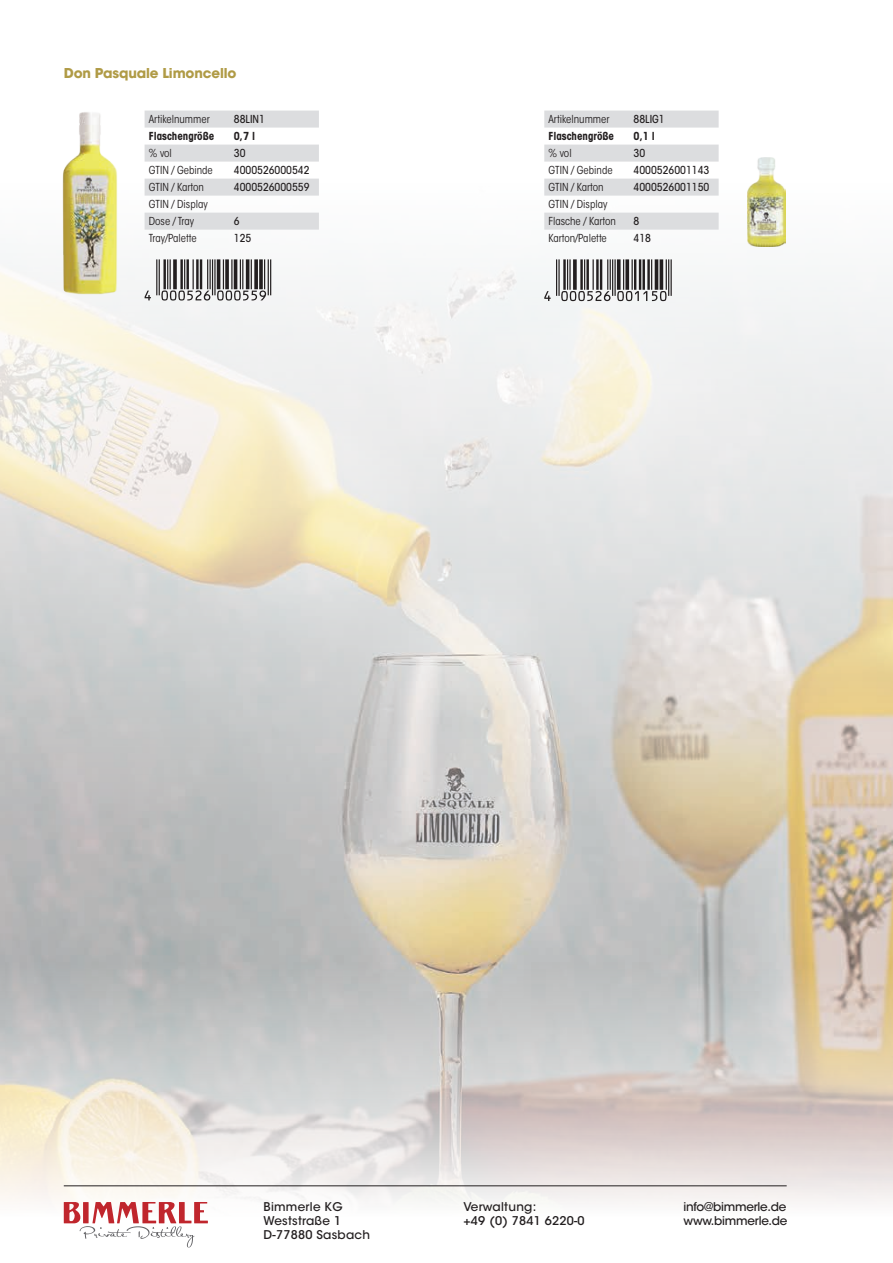
<style>
.page{position:relative;width:893px;height:1263px;background:#fff}
.page>*{position:absolute;margin:0;border:0;box-sizing:border-box;transform-origin:0 0}
.t1{font:700 13.5px "ITC Avant Garde Std";letter-spacing:-.01em;color:#b09b46}
.t2{font:500 12px/14.4px "ITC Avant Garde Std";letter-spacing:.02em;color:#231f20}
.t3{font:500 12px/14.4px "ITC Avant Garde Std";letter-spacing:-.02em;color:#231f20}
.t4{font:condensed 10.95px/17px "ITC Avant Garde Std";color:#231f20}
.t5{font:500 condensed 10.95px "ITC Avant Garde Std";color:#231f20}
.t6{font:700 condensed 10.95px "ITC Avant Garde Std";color:#231f20}
</style>
<div class="page">
<img style="left:0;top:189px;width:893px;height:1059px">
<img style="left:29px;top:110px;width:117px;height:188px">
<img style="left:747px;top:158px;width:38px;height:89px">
<div style="left:544px;top:111px;width:175px;height:17px;background:#dcdddf"></div>
<svg style="left:544px;top:145px;width:175px;height:85px"></svg>
<div style="left:145px;top:111px;width:174px;height:17px;background:#dcdddf"></div>
<svg style="left:145px;top:145px;width:174px;height:85px"></svg>
<svg style="left:145px;top:259px;width:126px;height:42px"></svg>
<svg style="left:544px;top:259px;width:128px;height:42px"></svg>
<hr style="left:64px;top:1185px;width:723px;height:1px;background:#231f20">
<svg style="left:64px;top:1202px;width:144px;height:45px"></svg>
<p class="t1" style="left:64px;top:68px;width:174px">Don Pasquale Limoncello</p>
<p class="t4" style="left:149px;top:111px;width:62px">Artikelnummer</p>
<p class="t5" style="left:234px;top:113px;width:33px">88LIN1</p>
<p class="t6" style="left:149px;top:132px;width:67px">Flaschengröße</p>
<p class="t6" style="left:234px;top:132px;width:23px">0,7 l</p>
<p class="t4" style="left:149px;top:145px;width:25px">% vol</p>
<p class="t5" style="left:234px;top:147px;width:13px">30</p>
<p class="t4" style="left:149px;top:162px;width:66px">GTIN / Gebinde</p>
<p class="t5" style="left:234px;top:164px;width:77px">4000526000542</p>
<p class="t4" style="left:149px;top:179px;width:57px">GTIN / Karton</p>
<p class="t5" style="left:234px;top:181px;width:77px">4000526000559</p>
<p class="t4" style="left:149px;top:196px;width:60px">GTIN / Display<br>Dose / Tray</p>
<p class="t5" style="left:234px;top:215px;width:7px">6</p>
<p class="t4" style="left:549px;top:111px;width:62px">Artikelnummer</p>
<p class="t5" style="left:634px;top:113px;width:33px">88LIG1</p>
<p class="t6" style="left:549px;top:132px;width:67px">Flaschengröße</p>
<p class="t6" style="left:634px;top:132px;width:23px">0,1 l</p>
<p class="t4" style="left:549px;top:145px;width:25px">% vol</p>
<p class="t5" style="left:634px;top:147px;width:13px">30</p>
<p class="t4" style="left:549px;top:162px;width:66px">GTIN / Gebinde</p>
<p class="t5" style="left:634px;top:164px;width:77px">4000526001143</p>
<p class="t4" style="left:549px;top:179px;width:57px">GTIN / Karton</p>
<p class="t5" style="left:634px;top:181px;width:77px">4000526001150</p>
<p class="t4" style="left:549px;top:196px;width:69px">GTIN / Display<br>Flasche / Karton</p>
<p class="t5" style="left:634px;top:215px;width:7px">8</p>
<p class="t4" style="left:149px;top:230px;width:49px">Tray/Palette</p>
<p class="t5" style="left:234px;top:232px;width:19px">125</p>
<p class="t4" style="left:549px;top:230px;width:60px">Karton/Palette</p>
<p class="t5" style="left:634px;top:232px;width:19px">418</p>
<p class="t2" style="left:264px;top:1200px;width:108px">Bimmerle KG<br>Weststraße 1<br>D-77880 Sasbach</p>
<p class="t2" style="left:463px;top:1200px;width:123px">Verwaltung:<br>+49 (0) 7841 6220-0</p>
<p class="t3" style="left:684px;top:1200px;width:105px">info@bimmerle.de www.bimmerle.de</p>
</div>
